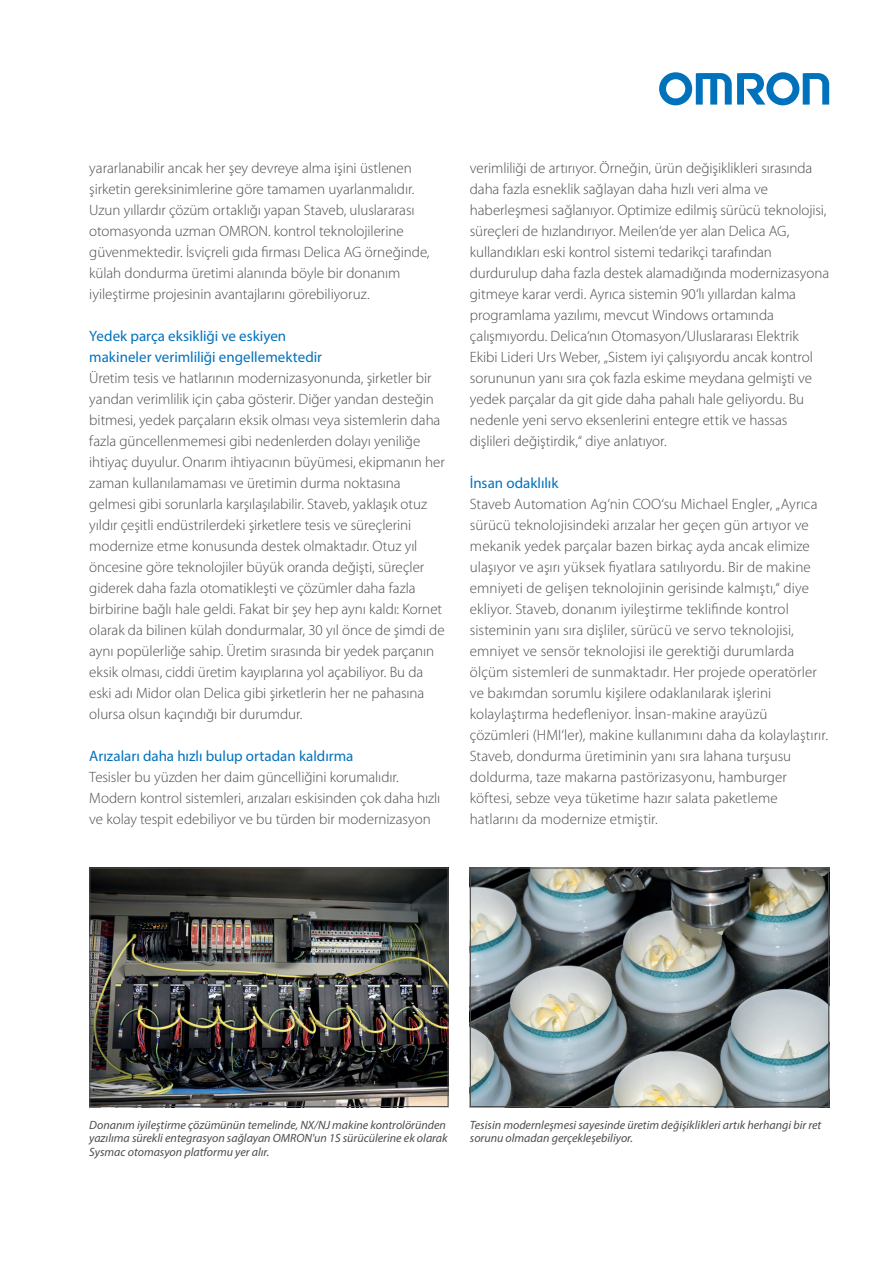
<style>
.page{position:relative;width:893px;height:1263px;background:#fff}
.page>*{position:absolute;margin:0;border:0;box-sizing:border-box;transform-origin:0 0}
.t1{font:300 15px/21px "Myriad Pro";color:#4b4c4d}
.t2{font:15px/21px "Myriad Pro";color:#0072bc}
.t3{font:italic 12px/13.5px "Myriad Pro";color:#4b4c4d}
</style>
<div class="page">
<svg style="left:659px;top:72px;width:170px;height:33px"></svg>
<img style="left:91px;top:869px;width:356px;height:236px">
<div style="left:89px;top:867px;width:360px;height:240px;border:1px solid #4b4c4d"></div>
<img style="left:472px;top:869px;width:355px;height:236px">
<div style="left:470px;top:867px;width:359px;height:240px;border:1px solid #4b4c4d"></div>
<p class="t1" style="left:89px;top:158px;width:342px">yararlanabilir ancak her şey devreye alma işini üstlenen şirketin gereksinimlerine göre tamamen uyarlanmalıdır.<br>Uzun yıllardır çözüm ortaklığı yapan Staveb, uluslararası otomasyonda uzman OMRON. kontrol teknolojilerine güvenmektedir. İsviçreli gıda firması Delica AG örneğinde, külah dondurma üretimi alanında böyle bir donanım iyileştirme projesinin avantajlarını görebiliyoruz.</p>
<p class="t2" style="left:89px;top:325px;width:234px">Yedek parça eksikliği ve eskiyen makineler verimliliği engellemektedir</p>
<p class="t1" style="left:89px;top:368px;width:357px">Üretim tesis ve hatlarının modernizasyonunda, şirketler bir yandan verimlilik için çaba gösterir. Diğer yandan desteğin bitmesi, yedek parçaların eksik olması veya sistemlerin daha fazla güncellenmemesi gibi nedenlerden dolayı yeniliğe ihtiyaç duyulur. Onarım ihtiyacının büyümesi, ekipmanın her zaman kullanılamaması ve üretimin durma noktasına gelmesi gibi sorunlarla karşılaşılabilir. Staveb, yaklaşık otuz yıldır çeşitli endüstrilerdeki şirketlere tesis ve süreçlerini modernize etme konusunda destek olmaktadır. Otuz yıl öncesine göre teknolojiler büyük oranda değişti, süreçler giderek daha fazla otomatikleşti ve çözümler daha fazla birbirine bağlı hale geldi. Fakat bir şey hep aynı kaldı: Kornet olarak da bilinen külah dondurmalar, 30 yıl önce de şimdi de aynı popülerliğe sahip. Üretim sırasında bir yedek parçanın eksik olması, ciddi üretim kayıplarına yol açabiliyor. Bu da eski adı Midor olan Delica gibi şirketlerin her ne pahasına olursa olsun kaçındığı bir durumdur.</p>
<p class="t2" style="left:89px;top:745px;width:266px">Arızaları daha hızlı bulup ortadan kaldırma</p>
<p class="t1" style="left:89px;top:767px;width:353px">Tesisler bu yüzden her daim güncelliğini korumalıdır.<br>Modern kontrol sistemleri, arızaları eskisinden çok daha hızlı ve kolay tespit edebiliyor ve bu türden bir modernizasyon</p>
<p class="t1" style="left:470px;top:158px;width:361px">verimliliği de artırıyor. Örneğin, ürün değişiklikleri sırasında daha fazla esneklik sağlayan daha hızlı veri alma ve haberleşmesi sağlanıyor. Optimize edilmiş sürücü teknolojisi, süreçleri de hızlandırıyor. Meilen‘de yer alan Delica AG, kullandıkları eski kontrol sistemi tedarikçi tarafından durdurulup daha fazla destek alamadığında modernizasyona gitmeye karar verdi. Ayrıca sistemin 90‘lı yıllardan kalma programlama yazılımı, mevcut Windows ortamında çalışmıyordu. Delica‘nın Otomasyon/Uluslararası Elektrik Ekibi Lideri Urs Weber, „Sistem iyi çalışıyordu ancak kontrol sorununun yanı sıra çok fazla eskime meydana gelmişti ve yedek parçalar da git gide daha pahalı hale geliyordu. Bu nedenle yeni servo eksenlerini entegre ettik ve hassas dişlileri değiştirdik,“ diye anlatıyor.</p>
<p class="t2" style="left:470px;top:472px;width:90px">İnsan odaklılık</p>
<p class="t1" style="left:470px;top:494px;width:360px">Staveb Automation Ag‘nin COO‘su Michael Engler, „Ayrıca sürücü teknolojisindeki arızalar her geçen gün artıyor ve mekanik yedek parçalar bazen birkaç ayda ancak elimize ulaşıyor ve aşırı yüksek fiyatlara satılıyordu. Bir de makine emniyeti de gelişen teknolojinin gerisinde kalmıştı,“ diye ekliyor. Staveb, donanım iyileştirme teklifinde kontrol sisteminin yanı sıra dişliler, sürücü ve servo teknolojisi, emniyet ve sensör teknolojisi ile gerektiği durumlarda ölçüm sistemleri de sunmaktadır. Her projede operatörler ve bakımdan sorumlu kişilere odaklanılarak işlerini kolaylaştırma hedefleniyor. İnsan-makine arayüzü çözümleri (HMI‘ler), makine kullanımını daha da kolaylaştırır.<br>Staveb, dondurma üretiminin yanı sıra lahana turşusu doldurma, taze makarna pastörizasyonu, hamburger köftesi, sebze veya tüketime hazır salata paketleme hatlarını da modernize etmiştir.</p>
<p class="t3" style="left:89px;top:1118px;width:360px">Donanım iyileştirme çözümünün temelinde, NX/NJ makine kontrolöründen yazılıma sürekli entegrasyon sağlayan OMRON'un 1S sürücülerine ek olarak<br>Sysmac otomasyon platformu yer alır.</p>
<p class="t3" style="left:470px;top:1118px;width:353px">Tesisin modernleşmesi sayesinde üretim değişiklikleri artık herhangi bir ret sorunu olmadan gerçekleşebiliyor.</p>
</div>
